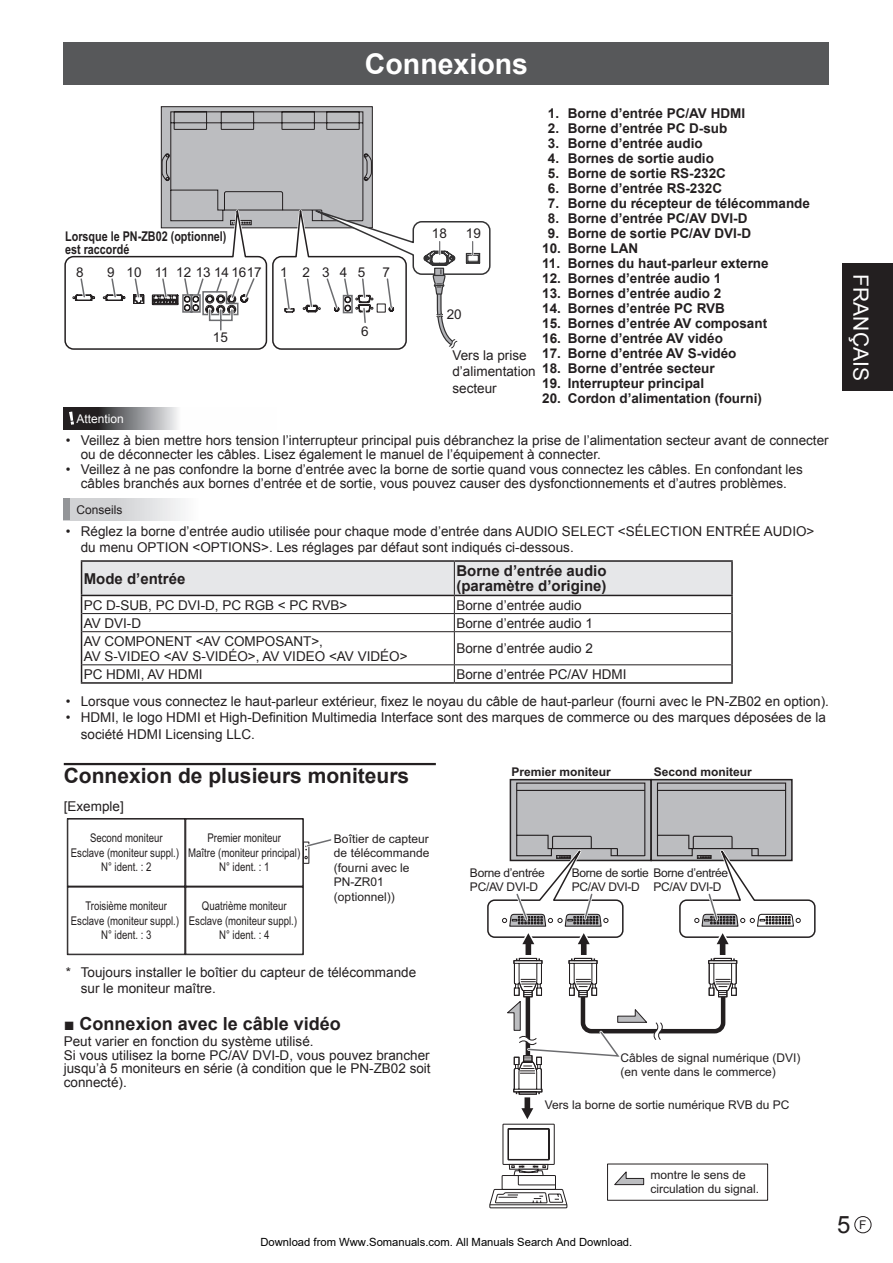
<style>
.page{position:relative;width:893px;height:1263px;background:#fff}
.page>*{position:absolute;margin:0;border:0;box-sizing:border-box;transform-origin:0 0}
.t1{font:700 28.5px "Arial";color:#fff}
.t2{font:24px "Arial";color:#231f20}
.t3{font:700 21px "Arial";color:#231f20}
.t4{font:21px "Arial";color:#fff}
.t5{font:700 18px "Arial";color:#231f20}
.t6{font:700 15px/15px "Arial";color:#231f20}
.t7{font:13.5px/16.5px "Arial";color:#231f20}
.t8{font:700 13.5px "Arial";color:#231f20}
.t9{font:700 13.5px/13.5px "Arial";color:#231f20;scale:.8 1}
.t10{font:12px/14.4px "Arial";color:#231f20}
.t11{font:12px/14.4px "Arial";color:#231f20;text-align:center;scale:.8 1}
.t12{font:12px/14.4px "Arial";letter-spacing:-.025em;color:#231f20}
.t13{font:700 12px "Arial";color:#231f20}
.t14{font:12px "Arial";color:#fff}
.t15{font:11.25px "Arial";color:#000}
.s1{font-size:12px}
</style>
<div class="page">
<div style="left:854px;top:1216px;width:17px;height:17px;border:1px solid #231f20;border-radius:50%"></div>
<div style="left:842px;top:264px;width:51px;height:127px;background:#231f20"></div>
<div style="left:64px;top:43px;width:765px;height:42px;background:#57585a"></div>
<svg style="left:64px;top:408px;width:114px;height:21px;background:#706f71"></svg>
<svg style="left:69px;top:412px;width:5px;height:13px"></svg>
<div style="left:64px;top:499px;width:212px;height:21px;background:linear-gradient(to right,#c9cacd,#fff)"></div>
<div style="left:64px;top:499px;width:6px;height:21px;background:#939598"></div>
<hr style="left:454px;top:632px;width:1px;height:32px;background:#231f20">
<hr style="left:82px;top:664px;width:372px;height:1px;background:#231f20">
<hr style="left:454px;top:664px;width:277px;height:1px;background:#231f20">
<svg style="left:454px;top:665px;width:1px;height:17px"></svg>
<hr style="left:81px;top:560px;width:373px;height:2px;background:#231f20">
<hr style="left:454px;top:560px;width:279px;height:2px;background:#231f20">
<svg style="left:81px;top:561px;width:652px;height:71px"></svg>
<hr style="left:81px;top:632px;width:1px;height:33px;background:#231f20">
<hr style="left:731px;top:632px;width:2px;height:33px;background:#231f20">
<svg style="left:81px;top:665px;width:1px;height:17px"></svg>
<svg style="left:731px;top:665px;width:2px;height:17px"></svg>
<hr style="left:81px;top:682px;width:373px;height:2px;background:#231f20">
<hr style="left:454px;top:682px;width:279px;height:2px;background:#231f20">
<hr style="left:81px;top:595px;width:373px;height:1px;background:#231f20">
<hr style="left:454px;top:595px;width:279px;height:1px;background:#231f20">
<div style="left:161px;top:106px;width:212px;height:122px;background:#bcbdc0;border:1px solid #231f20"></div>
<svg style="left:64px;top:111px;width:427px;height:239px"></svg>
<hr style="left:64px;top:763px;width:372px;height:2px;background:#231f20">
<svg style="left:67px;top:886px;width:118px;height:69px"></svg>
<div style="left:67px;top:887px;width:118px;height:67px;background:#fff"></div>
<svg style="left:185px;top:886px;width:119px;height:69px"></svg>
<div style="left:185px;top:887px;width:118px;height:67px;background:#fff"></div>
<svg style="left:303px;top:836px;width:29px;height:28px"></svg>
<svg style="left:510px;top:779px;width:140px;height:3px"></svg>
<svg style="left:650px;top:779px;width:143px;height:3px"></svg>
<svg style="left:487px;top:782px;width:329px;height:426px"></svg>
<h1 class="t1" style="left:365px;top:45px;width:165px">Connexions</h1>
<p class="t9" style="left:65px;top:230px;width:203px">Lorsque le PN-ZB02 (optionnel) est raccordé</p>
<p class="t7" style="left:76px;top:264px;width:9px">8</p>
<p class="t7" style="left:280px;top:264px;width:9px">1</p>
<p class="t7" style="left:107px;top:264px;width:156px">9 10 11 12 13 14 1617</p>
<p class="t7" style="left:303px;top:264px;width:64px">2345</p>
<p class="t7" style="left:382px;top:264px;width:9px">7</p>
<p class="t7" style="left:213px;top:329px;width:17px">15</p>
<p class="t7" style="left:361px;top:323px;width:9px">6</p>
<p class="t8" style="left:548px;top:104px;width:199px">1. Borne d’entrée PC/AV HDMI</p>
<p class="t8" style="left:548px;top:119px;width:181px">2. Borne d’entrée PC D-sub</p>
<p class="t8" style="left:548px;top:134px;width:156px">3. Borne d’entrée audio</p>
<p class="t8" style="left:548px;top:149px;width:168px">4. Bornes de sortie audio</p>
<p class="t8" style="left:548px;top:164px;width:180px">5. Borne de sortie RS-232C</p>
<p class="t8" style="left:548px;top:179px;width:176px">6. Borne d’entrée RS-232C</p>
<p class="t8" style="left:548px;top:194px;width:264px">7. Borne du récepteur de télécommande</p>
<p class="t8" style="left:548px;top:209px;width:201px">8. Borne d’entrée PC/AV DVI-D</p>
<p class="t8" style="left:548px;top:224px;width:205px">9. Borne de sortie PC/AV DVI-D</p>
<p class="t8" style="left:542px;top:239px;width:98px">10. Borne LAN</p>
<p class="t8" style="left:542px;top:254px;width:228px">11. Bornes du haut-parleur externe</p>
<p class="t8" style="left:542px;top:269px;width:181px">12. Bornes d’entrée audio 1</p>
<p class="t8" style="left:542px;top:284px;width:181px">13. Bornes d’entrée audio 2</p>
<p class="t8" style="left:542px;top:299px;width:184px">14. Bornes d’entrée PC RVB</p>
<p class="t8" style="left:542px;top:314px;width:227px">15. Bornes d’entrée AV composant</p>
<p class="t8" style="left:542px;top:329px;width:182px">16. Borne d’entrée AV vidéo</p>
<p class="t8" style="left:542px;top:344px;width:196px">17. Borne d’entrée AV S-vidéo</p>
<p class="t8" style="left:542px;top:359px;width:174px">18. Borne d’entrée secteur</p>
<p class="t8" style="left:542px;top:374px;width:164px">19. Interrupteur principal</p>
<p class="t8" style="left:542px;top:389px;width:221px">20. Cordon d’alimentation (fourni)</p>
<p class="t7" style="left:432px;top:226px;width:17px">18</p>
<p class="t7" style="left:466px;top:226px;width:17px">19</p>
<p class="t7" style="left:447px;top:306px;width:17px">20</p>
<p class="t7" style="left:452px;top:347px;width:85px">Vers la prise d’alimentation secteur</p>
<p class="t14" style="left:77px;top:411px;width:49px">Attention</p>
<p class="t7" style="left:81px;top:433px;width:749px;line-height:14.2px;text-indent:-15px">• Veillez à bien mettre hors tension l’interrupteur principal puis débranchez la prise de l’alimentation secteur avant de connecter ou de déconnecter les câbles. Lisez également le manuel de l’équipement à connecter.</p>
<p class="t7" style="left:66px;top:462px;width:738px;line-height:14.2px;text-align:center">• Veillez à ne pas confondre la borne d’entrée avec la borne de sortie quand vous connectez les câbles. En confondant les câbles branchés aux bornes d’entrée et de sortie, vous pouvez causer des dysfonctionnements et d’autres problèmes.</p>
<p class="t10" style="left:77px;top:502px;width:48px">Conseils</p>
<p class="t7" style="left:81px;top:523px;width:735px;text-indent:-15px">• Réglez la borne d’entrée audio utilisée pour chaque mode d’entrée dans AUDIO SELECT &lt;SÉLECTION ENTRÉE AUDIO&gt; du menu OPTION &lt;OPTIONS&gt;. Les réglages par défaut sont indiqués ci-dessous.</p>
<p class="t6" style="left:84px;top:571px;width:103px">Mode d’entrée</p>
<p class="t6" style="left:456px;top:564px;width:152px">Borne d’entrée audio (paramètre d’origine)</p>
<p class="t7" style="left:84px;top:597px;width:265px">PC D-SUB, PC DVI-D, PC RGB &lt; PC RVB&gt;</p>
<p class="t7" style="left:456px;top:597px;width:127px">Borne d’entrée audio</p>
<p class="t7" style="left:84px;top:615px;width:59px">AV DVI-D</p>
<p class="t7" style="left:456px;top:615px;width:138px">Borne d’entrée audio 1</p>
<p class="t7" style="left:84px;top:633px;width:32px">AV component</p>
<p class="t7" style="left:196px;top:633px;width:40px">&lt;AV composant</p>
<p class="t7" style="left:311px;top:633px;width:13px">&gt;,</p>
<p class="t7" style="left:84px;top:648px;width:44px">AV S-video</p>
<p class="t7" style="left:164px;top:648px;width:52px">&lt;AV S-vidéo</p>
<p class="t7" style="left:248px;top:648px;width:45px">&gt;, AV video</p>
<p class="t7" style="left:329px;top:648px;width:38px">&lt;AV vidéo</p>
<p class="t7" style="left:400px;top:648px;width:9px">&gt;</p>
<p class="t7" style="left:456px;top:640px;width:138px">Borne d’entrée audio 2</p>
<p class="t7" style="left:84px;top:666px;width:121px">PC HDMI, AV HDMI</p>
<p class="t7" style="left:456px;top:666px;width:172px">Borne d’entrée PC/AV HDMI</p>
<p class="t7" style="left:66px;top:693px;width:765px">• Lorsque vous connectez le haut-parleur extérieur, fixez le noyau du câble de haut-parleur (fourni avec le PN-ZB02 en option).</p>
<p class="t7" style="left:81px;top:709px;width:747px;text-indent:-15px">• HDMI, le logo HDMI et High-Definition Multimedia Interface sont des marques de commerce ou des marques déposées de la société HDMI Licensing LLC.</p>
<h3 class="t3" style="left:64px;top:762px;width:347px">Connexion de plusieurs moniteurs</h3>
<p class="t7" style="left:64px;top:798px;width:62px">[Exemple]</p>
<p class="t11" style="left:71px;top:831px;width:137px">Second moniteur<br>Esclave (moniteur suppl.)<br>N° ident. : 2</p>
<p class="t11" style="left:71px;top:899px;width:137px">Troisième moniteur<br>Esclave (moniteur suppl.)<br>N° ident. : 3</p>
<p class="t11" style="left:188px;top:831px;width:142px">Premier moniteur<br>Maître (moniteur principal)<br>N° ident. : 1</p>
<p class="t11" style="left:189px;top:899px;width:137px">Quatrième moniteur<br>Esclave (moniteur suppl.)<br>N° ident. : 4</p>
<p class="t10" style="left:334px;top:832px;width:97px">Boîtier de capteur de télécommande (fourni avec le<br>PN-ZR01 (optionnel))</p>
<p class="t7" style="left:81px;top:964px;width:337px;text-indent:-15px">* Toujours installer le boîtier du capteur de télécommande sur le moniteur maître.</p>
<h3 class="t5" style="left:64px;top:1012px;width:278px">■ Connexion avec le câble vidéo</h3>
<p class="t7" style="left:64px;top:1034px;width:368px;line-height:13.8px">Peut varier en fonction du système utilisé.<br>Si vous utilisez la borne PC/AV DVI-D, vous pouvez brancher jusqu’à 5 moniteurs en série (à condition que le PN-ZB02 soit connecté).</p>
<p class="t13" style="left:512px;top:764px;width:101px">Premier moniteur</p>
<p class="t13" style="left:654px;top:764px;width:100px">Second moniteur</p>
<p class="t12" style="left:470px;top:865px;width:76px">Borne d’entrée<br>PC/AV DVI-D</p>
<p class="t12" style="left:572px;top:865px;width:158px">Borne de sortie Borne d’entrée<br>PC/AV DVI-D</p>
<p class="t10" style="left:653px;top:880px;width:70px">PC/AV DVI-D</p>
<p class="t10" style="left:620px;top:1050px;width:182px">Câbles de signal numérique (DVI) (en vente dans le commerce)</p>
<p class="t10" style="left:545px;top:1098px;width:246px">Vers la borne de sortie numérique RVB du PC</p>
<h3 class="t4" style="left:875px;top:274px;width:108px;rotate:90deg">FRANÇAIS</h3>
<p class="t15" style="left:260px;top:1235px;width:373px">Download from Www.Somanuals.com. All Manuals Search And Download.</p>
<p class="t10" style="left:650px;top:1168px;width:110px">montre le sens de circulation du signal.</p>
<h2 class="t2" style="left:837px;top:1208px;width:31px">5 <span class="s1">F</span></h2>
</div>
